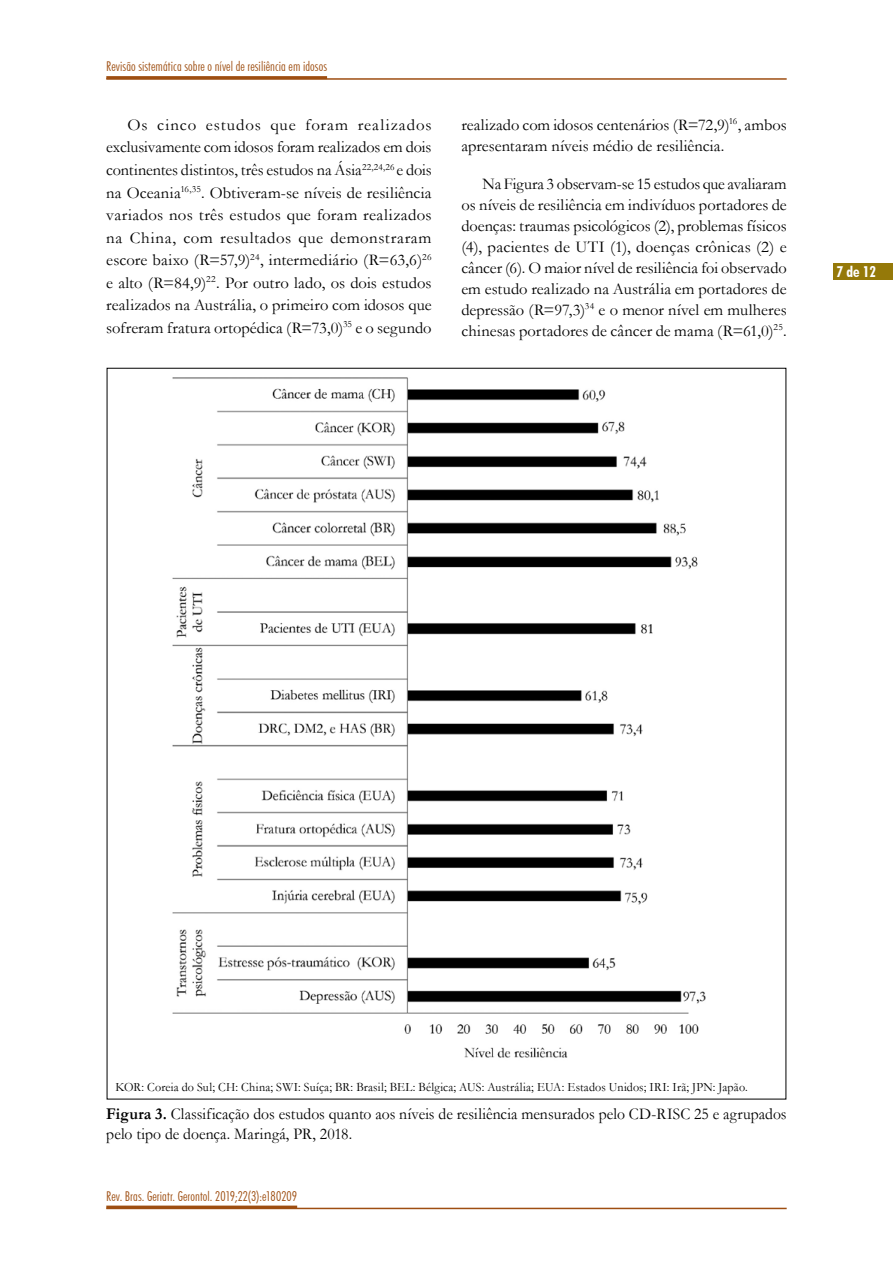
<style>
.page{position:relative;width:893px;height:1263px;background:#fff}
.page>*{position:absolute;margin:0;border:0;box-sizing:border-box;transform-origin:0 0}
.t1{font:16.5px/22.5px "Garamond";letter-spacing:.005em;color:#000;text-align:justify}
.t2{font:16.5px/19.5px "Garamond";letter-spacing:.005em;color:#000;scale:.95 1}
.t3{font:700 condensed 15px "Futura BT";color:#fff}
.t4{font:300 condensed 13.5px "Futura BT";letter-spacing:.005em;color:#9e4e11}
.t5{font:12.75px "Garamond";letter-spacing:.015em;color:#000;scale:.95 1}
.s1{font-weight:700}
</style>
<div class="page">
<div style="left:833px;top:263px;width:60px;height:17px;background:#957909"></div>
<hr style="left:106px;top:78px;width:681px;height:2px;background:#9e4e11">
<hr style="left:106px;top:76px;width:221px;height:3px;background:#9e4e11">
<hr style="left:106px;top:1208px;width:681px;height:1px;background:#9e4e11">
<hr style="left:106px;top:1205px;width:191px;height:3px;background:#9e4e11">
<img style="left:172px;top:377px;width:534px;height:681px">
<p class="t4" style="left:106px;top:58px;width:222px">Revisão sistemática sobre o nível de resiliência em idosos</p>
<p class="t1" style="left:106px;top:113px;width:327px;text-indent:21px">Os cinco estudos que foram realizados exclusivamente com idosos foram realizados em dois continentes distintos, três estudos na Ásia<sup>22,24,26</sup> e dois na Oceania<sup>16,35</sup>. Obtiveram-se níveis de resiliência variados nos três estudos que foram realizados na China, com resultados que demonstraram escore baixo (R=57,9)<sup>24</sup>, intermediário (R=63,6)<sup>26 </sup>e alto (R=84,9)<sup>22</sup>. Por outro lado, os dois estudos realizados na Austrália, o primeiro com idosos que sofreram fratura ortopédica (R=73,0)<sup>35</sup> e o segundo</p>
<p class="t1" style="left:461px;top:114px;width:327px;line-height:21px">realizado com idosos centenários (R=72,9)<sup>16</sup>, ambos apresentaram níveis médio de resiliência.</p>
<p class="t1" style="left:461px;top:173px;width:327px;line-height:21px;text-indent:21px">Na Figura 3 observam-se 15 estudos que avaliaram os níveis de resiliência em indivíduos portadores de doenças: traumas psicológicos (2), problemas físicos (4), pacientes de UTI (1), doenças crônicas (2) e câncer (6). O maior nível de resiliência foi observado em estudo realizado na Austrália em portadores de depressão (R=97,3)<sup>34</sup> e o menor nível em mulheres chinesas portadores de câncer de mama (R=61,0)<sup>25</sup>.</p>
<p class="t3" style="left:836px;top:262px;width:41px">7 de 12</p>
<p class="t5" style="left:115px;top:1079px;width:667px">KOR: Coreia do Sul; CH: China; SWI: Suíça; BR: Brasil; BEL: Bélgica; AUS: Austrália; EUA: Estados Unidos; IRI: Irã; JPN: Japão.</p>
<p class="t2" style="left:106px;top:1104px;width:718px"><span class="s1">Figura 3.</span> Classificação dos estudos quanto aos níveis de resiliência mensurados pelo CD-RISC 25 e agrupados pelo tipo de doença. Maringá, PR, 2018.</p>
<p class="t4" style="left:106px;top:1188px;width:192px">Rev. Bras. Geriatr. Gerontol. 2019;22(3):e180209</p>
</div>
